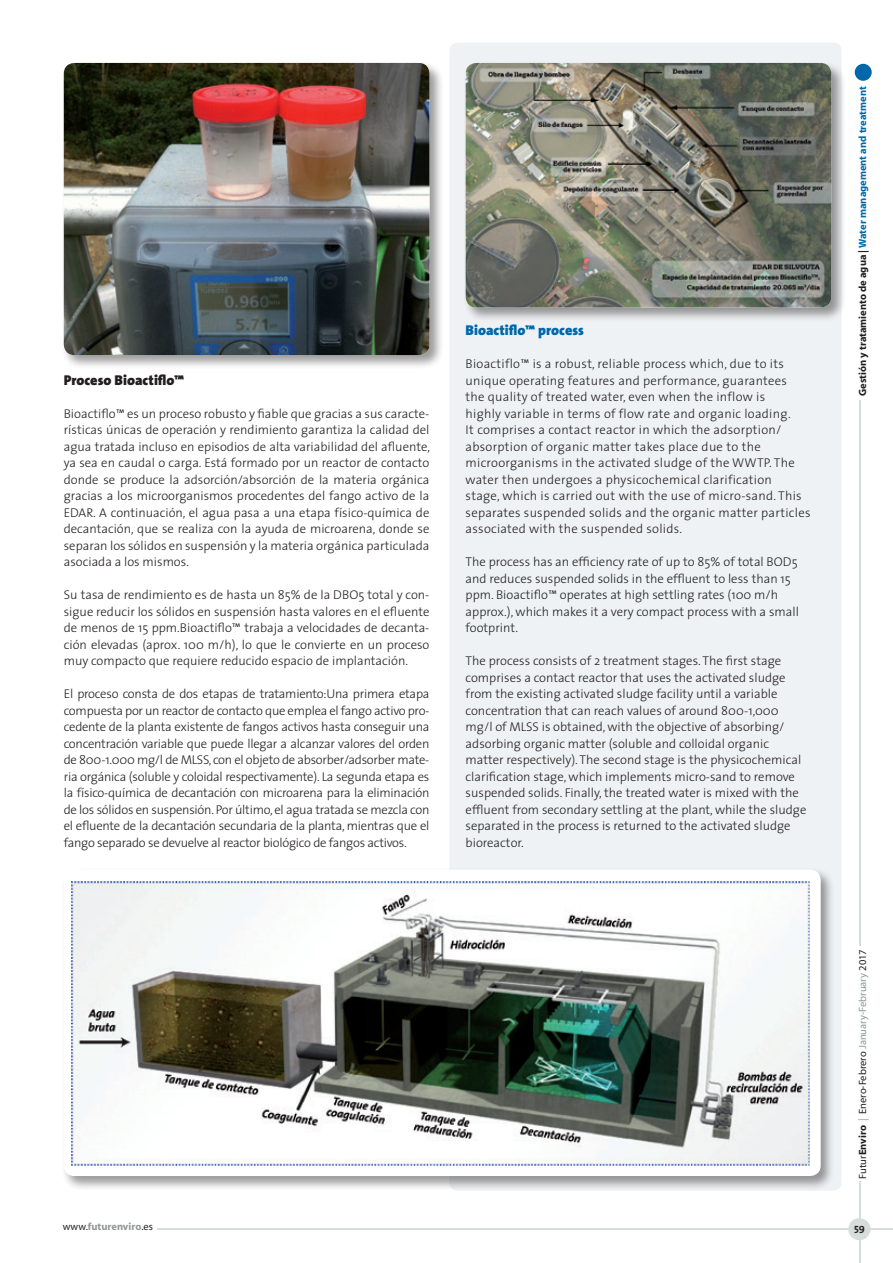
<style>
.page{position:relative;width:893px;height:1263px;background:#fff}
.page>*{position:absolute;margin:0;border:0;box-sizing:border-box;transform-origin:0 0}
.Ladillo_Texto_-_espñ{font:900 14.25px "The Sans";color:#231f20}
.Ladillo_Texto{font:900 14.25px "The Sans";color:#0068a9}
.Texto{font:300 12.75px/16.5px "The Sans";color:#231f20;text-align:justify}
.Texto_ingles{font:300 12.75px/16.5px "The Sans";color:#231f20}
.Texto_ingles-2{font:300 12.75px/16.5px "The Sans";letter-spacing:.02em;color:#231f20}
.t1{font:700 10.5px "Myriad";color:#0068a9}
.t2{font:10.5px "Myriad";color:#231f20}
.t3{font:700 10.5px "Myriad";color:#939598}
.t4{font:10.5px "The Sans Bold Caps";color:#231f20}
.s1{color:#231f20}
.s2{font-weight:700}
.s3{color:#8b9b92}
.s4{font-weight:400;color:#231f20}
</style>
<div class="page">
<div style="left:449px;top:43px;width:393px;height:1148px;background:#eff2f4;border-radius:9px"></div>
<div style="left:61px;top:61px;width:383px;height:308px;background:#231f20;opacity:.45"></div>
<img style="left:64px;top:63px;width:365px;height:292px">
<div style="left:61px;top:867px;width:774px;height:323px;background:#231f20;opacity:.45"></div>
<div style="left:64px;top:870px;width:757px;height:306px;background:#fff;border-radius:11px"></div>
<img style="left:72px;top:881px;width:737px;height:284px">
<div style="left:463px;top:61px;width:383px;height:261px;background:#231f20;opacity:.45"></div>
<img style="left:466px;top:63px;width:365px;height:244px">
<hr style="left:157px;top:1228px;width:736px;height:2px;background:#d7ddda">
<hr style="left:859px;top:1181px;width:1px;height:82px;background:#d7ddda">
<div style="left:848px;top:1218px;width:22px;height:22px;background:#d7ddda;border-radius:50%"></div>
<div style="left:855px;top:64px;width:17px;height:17px;background:#0068a9;border-radius:50%"></div>
<hr style="left:859px;top:400px;width:1px;height:545px;background:#d7ddda">
<p class="Ladillo_Texto_-_espñ" style="left:64px;top:368px;width:122px">Proceso Bioactiflo™</p>
<p class="Texto" style="left:64px;top:405px;width:368px">Bioactiflo™ es un proceso robusto y fiable que gracias a sus caracte&shy;rísticas únicas de operación y rendimiento garantiza la calidad del agua tratada incluso en episodios de alta variabilidad del afluente, ya sea en caudal o carga. Está formado por un reactor de contacto donde se produce la adsorción/absorción de la materia orgánica gracias a los microorganismos procedentes del fango activo de la EDAR. A continuación, el agua pasa a una etapa físico-química de decantación, que se realiza con la ayuda de microarena, donde se separan los sólidos en suspensión y la materia orgánica particulada asociada a los mismos.</p>
<p class="Texto" style="left:64px;top:586px;width:367px">Su tasa de rendimiento es de hasta un 85% de la DBO5 total y con&shy;sigue reducir los sólidos en suspensión hasta valores en el efluente de menos de 15 ppm.Bioactiflo™ trabaja a velocidades de decanta&shy;ción elevadas (aprox. 100 m/h), lo que le convierte en un proceso muy compacto que requiere reducido espacio de implantación.</p>
<p class="Texto" style="left:64px;top:685px;width:367px">El proceso consta de dos etapas de tratamiento:Una primera etapa compuesta por un reactor de contacto que emplea el fango activo pro&shy;cedente de la planta existente de fangos activos hasta conseguir una concentración variable que puede llegar a alcanzar valores del orden de 800-1.000 mg/l de MLSS, con el objeto de absorber/adsorber mate&shy;ria orgánica (soluble y coloidal respectivamente). La segunda etapa es la físico-química de decantación con microarena para la eliminación de los sólidos en suspensión. Por último, el agua tratada se mezcla con el efluente de la decantación secundaria de la planta, mientras que el fango separado se devuelve al reactor biológico de fangos activos.</p>
<p class="Ladillo_Texto" style="left:466px;top:318px;width:120px">Bioactiflo™ process</p>
<p class="Texto_ingles-2" style="left:466px;top:355px;width:346px">Bioactiflo™ is a robust, reliable process which, due to its unique operating features and performance, guarantees<br>the quality of treated water, even when the inflow is<br>highly variable in terms of flow rate and organic loading.<br>It comprises a contact reactor in which the adsorption/ absorption of organic matter takes place due to the microorganisms in the activated sludge of the WWTP. The water then undergoes a physicochemical clarification<br>stage, which is carried out with the use of micro-sand. This separates suspended solids and the organic matter particles associated with the suspended solids.</p>
<p class="Texto_ingles" style="left:466px;top:553px;width:335px">The process has an efficiency rate of up to 85% of total BOD5 and reduces suspended solids in the effluent to less than 15 ppm. Bioactiflo™ operates at high settling rates (100 m/h approx.), which makes it a very compact process with a small footprint.</p>
<p class="Texto_ingles" style="left:466px;top:652px;width:342px">The process consists of 2 treatment stages. The first stage comprises a contact reactor that uses the activated sludge from the existing activated sludge facility until a variable concentration that can reach values of around 800-1,000 mg/l of MLSS is obtained, with the objective of absorbing/ adsorbing organic matter (soluble and colloidal organic matter respectively). The second stage is the physicochemical clarification stage, which implements micro-sand to remove suspended solids. Finally, the treated water is mixed with the effluent from secondary settling at the plant, while the sludge separated in the process is returned to the activated sludge bioreactor.</p>
<p class="t1" style="left:857px;top:396px;width:311px;rotate:-90deg"><span class="s1">Gestión y tratamiento de agua |</span> Water management and treatment</p>
<p class="t2" style="left:857px;top:1178px;width:231px;rotate:-90deg">Futur<span class="s2">Enviro</span> <span class="s3">|</span> Enero-Febrero <span class="s3">January-February</span> 2017</p>
<p class="t3" style="left:63px;top:1221px;width:92px"><span class="s4">www.</span>futurenviro<span class="s4">.es</span></p>
<p class="t4" style="left:854px;top:1220px;width:12px">59</p>
</div>
